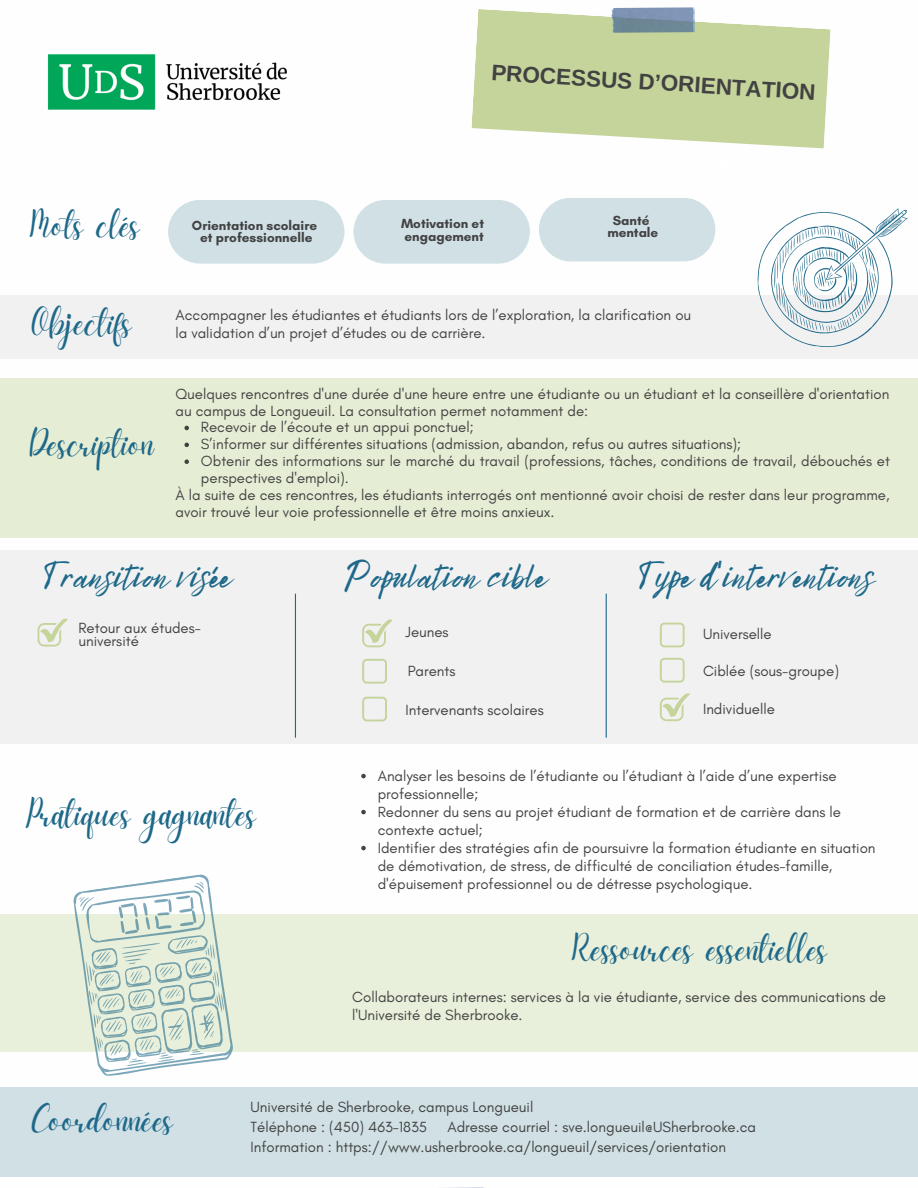
<style>
.page{position:relative;width:918px;height:1188px;background:#fff}
.page>*{position:absolute;margin:0;border:0;box-sizing:border-box;transform-origin:0 0}
.t1{font:37.5px "Daydream";color:#1e6889}
.t2{font:37.5px "Bright Sunshine";color:#1e6889}
.t3{font:700 22.5px "Arimo";color:#424242}
.t4{font:15px/18px "Glacial Indifference";color:#424242}
.t5{font:700 13.5px/12.3px "Glacial Indifference";color:#424242;text-align:center}
</style>
<div class="page">
<div style="left:0;top:295px;width:918px;height:63px;background:#f1f1f1"></div>
<div style="left:0;top:550px;width:918px;height:194px;background:#f1f1f1"></div>
<div style="left:0;top:1087px;width:918px;height:89px;background:#d0e0e5"></div>
<div style="left:0;top:914px;width:918px;height:137px;background:#e8efda"></div>
<hr style="left:295px;top:594px;width:1px;height:144px;background:#1e6889">
<hr style="left:606px;top:594px;width:1px;height:144px;background:#1e6889">
<div style="left:168px;top:200px;width:176px;height:64px;background:#d0e0e5;border-radius:32px"></div>
<div style="left:353px;top:200px;width:177px;height:64px;background:#d0e0e5;border-radius:32px"></div>
<div style="left:0;top:378px;width:918px;height:159px;background:#e6edd5"></div>
<div style="left:539px;top:198px;width:176px;height:63px;background:#d0e0e5;border-radius:32px"></div>
<img style="left:47px;top:54px;width:240px;height:56px">
<svg style="left:184px;top:426px;width:5px;height:4px"></svg>
<svg style="left:184px;top:443px;width:5px;height:4px"></svg>
<svg style="left:184px;top:459px;width:5px;height:5px"></svg>
<svg style="left:361px;top:774px;width:5px;height:4px"></svg>
<svg style="left:361px;top:810px;width:5px;height:4px"></svg>
<svg style="left:361px;top:846px;width:5px;height:4px"></svg>
<svg style="left:757px;top:208px;width:151px;height:140px"></svg>
<svg style="left:38px;top:618px;width:30px;height:29px"></svg>
<svg style="left:362px;top:619px;width:31px;height:28px"></svg>
<svg style="left:660px;top:693px;width:30px;height:28px"></svg>
<svg style="left:362px;top:659px;width:25px;height:25px"></svg>
<svg style="left:362px;top:697px;width:25px;height:24px"></svg>
<svg style="left:660px;top:623px;width:25px;height:24px"></svg>
<svg style="left:660px;top:658px;width:25px;height:25px"></svg>
<svg style="left:471px;top:9px;width:360px;height:139px;fill:#c4d49b"></svg>
<img style="left:612px;top:7px;width:83px;height:26px">
<img style="left:444px;top:1187px;width:40px;height:1px">
<svg style="left:72px;top:874px;width:163px;height:202px"></svg>
<hr style="left:219px;top:993px;width:3px;height:19px;background:#1e6889">
<hr style="left:221px;top:994px;width:3px;height:16px;background:#1e6889">
<h1 class="t1" style="left:30px;top:204px;width:112px">Mots clés</h1>
<h2 class="t3" style="left:493px;top:58px;width:326px;rotate:4deg">PROCESSUS D’ORIENTATION</h2>
<p class="t5" style="left:192px;top:219px;width:127px">Orientation scolaire et professionnelle</p>
<p class="t5" style="left:401px;top:217px;width:85px;text-align:left">Motivation et engagement</p>
<p class="t5" style="left:607px;top:214px;width:53px">Santé mentale</p>
<h1 class="t1" style="left:32px;top:301px;width:102px">Objectifs</h1>
<p class="t4" style="left:175px;top:306px;width:517px">Accompagner les étudiantes et étudiants lors de l’exploration, la clarification ou la validation d’un projet d’études ou de carrière.</p>
<p class="t4" style="left:175px;top:385px;width:715px;line-height:16.8px">Quelques rencontres d'une durée d'une heure entre une étudiante ou un étudiant et la conseillère d'orientation au campus de Longueuil. La consultation permet notamment de:</p>
<h1 class="t1" style="left:30px;top:422px;width:126px">Description</h1>
<p class="t4" style="left:201px;top:419px;width:691px;line-height:16.8px">Recevoir de l’écoute et un appui ponctuel;<br>S’informer sur différentes situations (admission, abandon, refus ou autres situations);<br>Obtenir des informations sur le marché du travail (professions, tâches, conditions de travail, débouchés et perspectives d'emploi).</p>
<p class="t4" style="left:175px;top:486px;width:716px;line-height:16.8px">À la suite de ces rencontres, les étudiants interrogés ont mentionné avoir choisi de rester dans leur programme, avoir trouvé leur voie professionnelle et être moins anxieux.</p>
<h1 class="t2" style="left:45px;top:546px;width:187px">Transition visée</h1>
<p class="t4" style="left:78px;top:621px;width:124px;line-height:13.5px">Retour aux études&shy;université</p>
<h1 class="t1" style="left:26px;top:792px;width:231px">Pratiques gagnantes</h1>
<h1 class="t2" style="left:346px;top:546px;width:201px">Population cible</h1>
<h1 class="t2" style="left:640px;top:547px;width:235px">Type d'interventions</h1>
<p class="t4" style="left:406px;top:623px;width:45px">Jeunes</p>
<p class="t4" style="left:703px;top:625px;width:70px">Universelle</p>
<p class="t4" style="left:408px;top:662px;width:49px">Parents</p>
<p class="t4" style="left:406px;top:701px;width:140px">Intervenants scolaires</p>
<p class="t4" style="left:703px;top:661px;width:137px">Ciblée (sous-groupe)</p>
<p class="t4" style="left:703px;top:699px;width:73px">Individuelle</p>
<p class="t4" style="left:378px;top:766px;width:499px">Analyser les besoins de l’étudiante ou l’étudiant à l’aide d’une expertise professionnelle;<br>Redonner du sens au projet étudiant de formation et de carrière dans le contexte actuel;<br>Identifier des stratégies afin de poursuivre la formation étudiante en situation de démotivation, de stress, de difficulté de conciliation études-famille, d'épuisement professionnel ou de détresse psychologique.</p>
<h1 class="t1" style="left:572px;top:927px;width:257px">Ressources essentielles</h1>
<p class="t4" style="left:352px;top:988px;width:535px">Collaborateurs internes: services à la vie étudiante, service des communications de l'Université de Sherbrooke.</p>
<h1 class="t1" style="left:32px;top:1099px;width:143px">Coordonnées</h1>
<p class="t4" style="left:251px;top:1096px;width:284px;line-height:20.2px">Université de Sherbrooke, campus Longueuil<br>Téléphone : (450) 463-1835</p>
<p class="t4" style="left:251px;top:1117px;width:507px;line-height:20.2px;text-indent:197px">Adresse courriel : sve.longueuil@USherbrooke.ca<br>Information : https://www.usherbrooke.ca/longueuil/services/orientation</p>
</div>
